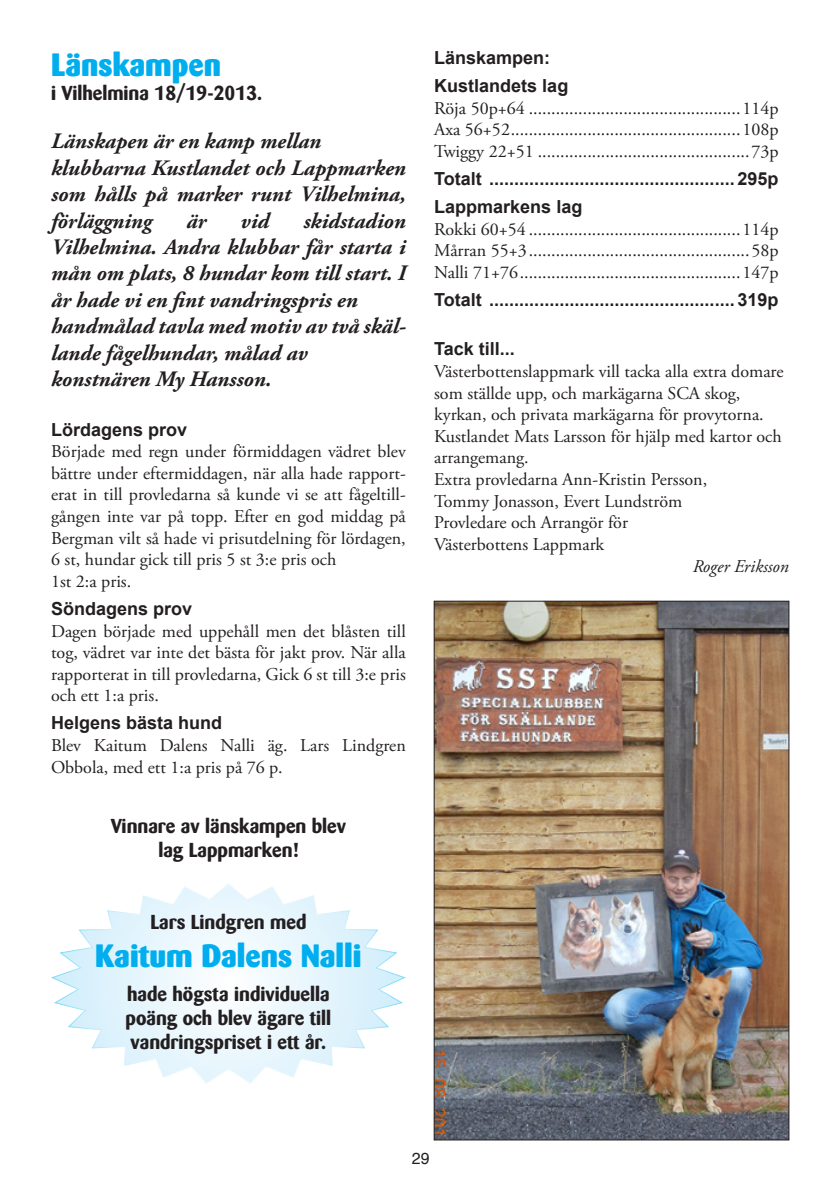
<style>
.page{position:relative;width:840px;height:1191px;background:#fff}
.page>*{position:absolute;margin:0;border:0;box-sizing:border-box;transform-origin:0 0}
.Brödtext_fet_9p{font:800 32px "Barmeno";color:#00aeef}
.Brödtext_fet_9p-2{font:italic 700 22px/26.4px "Adobe Garamond Pro";color:#231f20;text-align:justify}
.Brödtext_fet_9p-3{font:700 20px "Barmeno";color:#231f20}
.Brödtext_fet_9p-4{font:18px/21.6px "Adobe Garamond Pro";color:#231f20}
.Brödtext_fet_9p-5{font:700 18px "Arial";color:#231f20}
.Brödtext_fet_9p-6{font:italic 18px "Adobe Garamond Pro";color:#231f20}
.t1{font:16px "Helvetica";color:#231f20}
</style>
<div class="page">
<svg style="left:51px;top:883px;width:355px;height:201px"></svg>
<img style="left:435px;top:602px;width:352px;height:536px">
<p class="Brödtext_fet_9p" style="left:51px;top:45px;width:171px">Länskampen</p>
<p class="Brödtext_fet_9p-3" style="left:51px;top:81px;width:212px">i Vilhelmina 18/19-2013.</p>
<p class="Brödtext_fet_9p-2" style="left:51px;top:129px;width:271px">Länskapen är en kamp mellan</p>
<p class="Brödtext_fet_9p-2" style="left:51px;top:155px;width:356px">klubbarna Kustlandet och Lappmarken som hålls på marker runt Vilhelmina, förläggning</p>
<p class="Brödtext_fet_9p-2" style="left:51px;top:208px;width:356px;text-indent:252px">skidstadion Vilhelmina. Andra klubbar får starta i mån om plats, 8 hundar kom till start. I år hade vi en fint vandringspris en</p>
<p class="Brödtext_fet_9p-2" style="left:51px;top:313px;width:356px">handmålad tavla med motiv av två skäl&shy;lande fågelhundar, målad av</p>
<p class="Brödtext_fet_9p-2" style="left:51px;top:366px;width:222px">konstnären My Hansson.</p>
<p class="Brödtext_fet_9p-5" style="left:51px;top:417px;width:138px">Lördagens prov</p>
<p class="Brödtext_fet_9p-4" style="left:51px;top:441px;width:356px;text-align:justify">Började med regn under förmiddagen vädret blev bättre under eftermiddagen, när alla hade rapport&shy;erat in till provledarna så kunde vi se att fågeltill&shy;gången inte var på topp. Efter en god middag på Bergman vilt så hade vi prisutdelning för lördagen, 6 st, hundar gick till pris 5 st 3:e pris och</p>
<p class="Brödtext_fet_9p-4" style="left:51px;top:571px;width:82px">1st 2:a pris.</p>
<p class="Brödtext_fet_9p-5" style="left:51px;top:596px;width:143px">Söndagens prov</p>
<p class="Brödtext_fet_9p-4" style="left:51px;top:620px;width:356px;text-align:justify">Dagen började med uppehåll men det blåsten till tog, vädret var inte det bästa för jakt prov. När alla rapporterat in till provledarna, Gick 6 st till 3:e pris och ett 1:a pris.</p>
<p class="Brödtext_fet_9p-5" style="left:51px;top:711px;width:173px">Helgens bästa hund</p>
<p class="Brödtext_fet_9p-4" style="left:51px;top:735px;width:356px">Blev Kaitum Dalens Nalli äg. Lars Lindgren<br>Obbola, med ett 1:a pris på 76 p.</p>
<p class="Brödtext_fet_9p-2" style="left:186px;top:208px;width:21px">är</p>
<p class="Brödtext_fet_9p-2" style="left:240px;top:208px;width:30px">vid</p>
<p class="Brödtext_fet_9p-3" style="left:111px;top:813px;width:236px">Vinnare av länskampen blev</p>
<p class="Brödtext_fet_9p-3" style="left:158px;top:837px;width:141px">lag Lappmarken!</p>
<p class="Brödtext_fet_9p-3" style="left:150px;top:909px;width:157px">Lars Lindgren med</p>
<p class="Brödtext_fet_9p" style="left:95px;top:936px;width:267px">Kaitum Dalens Nalli</p>
<p class="Brödtext_fet_9p-3" style="left:127px;top:982px;width:204px">hade högsta individuella</p>
<p class="Brödtext_fet_9p-3" style="left:125px;top:1006px;width:207px">poäng och blev ägare till</p>
<p class="Brödtext_fet_9p-3" style="left:130px;top:1030px;width:197px">vandringspriset i ett år.</p>
<p class="Brödtext_fet_9p-5" style="left:434px;top:46px;width:118px">Länskampen:</p>
<p class="Brödtext_fet_9p-5" style="left:434px;top:74px;width:136px">Kustlandets lag</p>
<p class="Brödtext_fet_9p-4" style="left:434px;top:98px;width:346px">Röja 50p+64 ...............................................114p</p>
<p class="Brödtext_fet_9p-4" style="left:434px;top:119px;width:346px">Axa 56+52...................................................108p</p>
<p class="Brödtext_fet_9p-4" style="left:434px;top:141px;width:346px">Twiggy 22+51 ...............................................73p</p>
<p class="Brödtext_fet_9p-5" style="left:434px;top:167px;width:345px">Totalt ................................................. 295p</p>
<p class="Brödtext_fet_9p-5" style="left:434px;top:195px;width:150px">Lappmarkens lag</p>
<p class="Brödtext_fet_9p-4" style="left:434px;top:219px;width:346px">Rokki 60+54 ...............................................114p</p>
<p class="Brödtext_fet_9p-4" style="left:434px;top:240px;width:346px">Mårran 55+3.................................................58p</p>
<p class="Brödtext_fet_9p-4" style="left:434px;top:262px;width:346px">Nalli 71+76.................................................147p</p>
<p class="Brödtext_fet_9p-5" style="left:434px;top:288px;width:345px">Totalt ................................................. 319p</p>
<p class="Brödtext_fet_9p-5" style="left:434px;top:337px;width:82px">Tack till...</p>
<p class="Brödtext_fet_9p-4" style="left:434px;top:361px;width:351px">Västerbottenslappmark vill tacka alla extra domare som ställde upp, och markägarna SCA skog,</p>
<p class="Brödtext_fet_9p-4" style="left:434px;top:404px;width:331px">kyrkan, och privata markägarna för provytorna.</p>
<p class="Brödtext_fet_9p-4" style="left:434px;top:426px;width:349px">Kustlandet Mats Larsson för hjälp med kartor och arrangemang.</p>
<p class="Brödtext_fet_9p-4" style="left:434px;top:469px;width:274px">Extra provledarna Ann-Kristin Persson,</p>
<p class="Brödtext_fet_9p-4" style="left:434px;top:491px;width:249px">Tommy Jonasson, Evert Lundström</p>
<p class="Brödtext_fet_9p-4" style="left:434px;top:512px;width:195px">Provledare och Arrangör för</p>
<p class="Brödtext_fet_9p-4" style="left:434px;top:534px;width:171px">Västerbottens Lappmark</p>
<p class="Brödtext_fet_9p-6" style="left:692px;top:555px;width:98px">Roger Eriksson</p>
<p class="t1" style="left:411px;top:1145px;width:19px">29</p>
</div>
